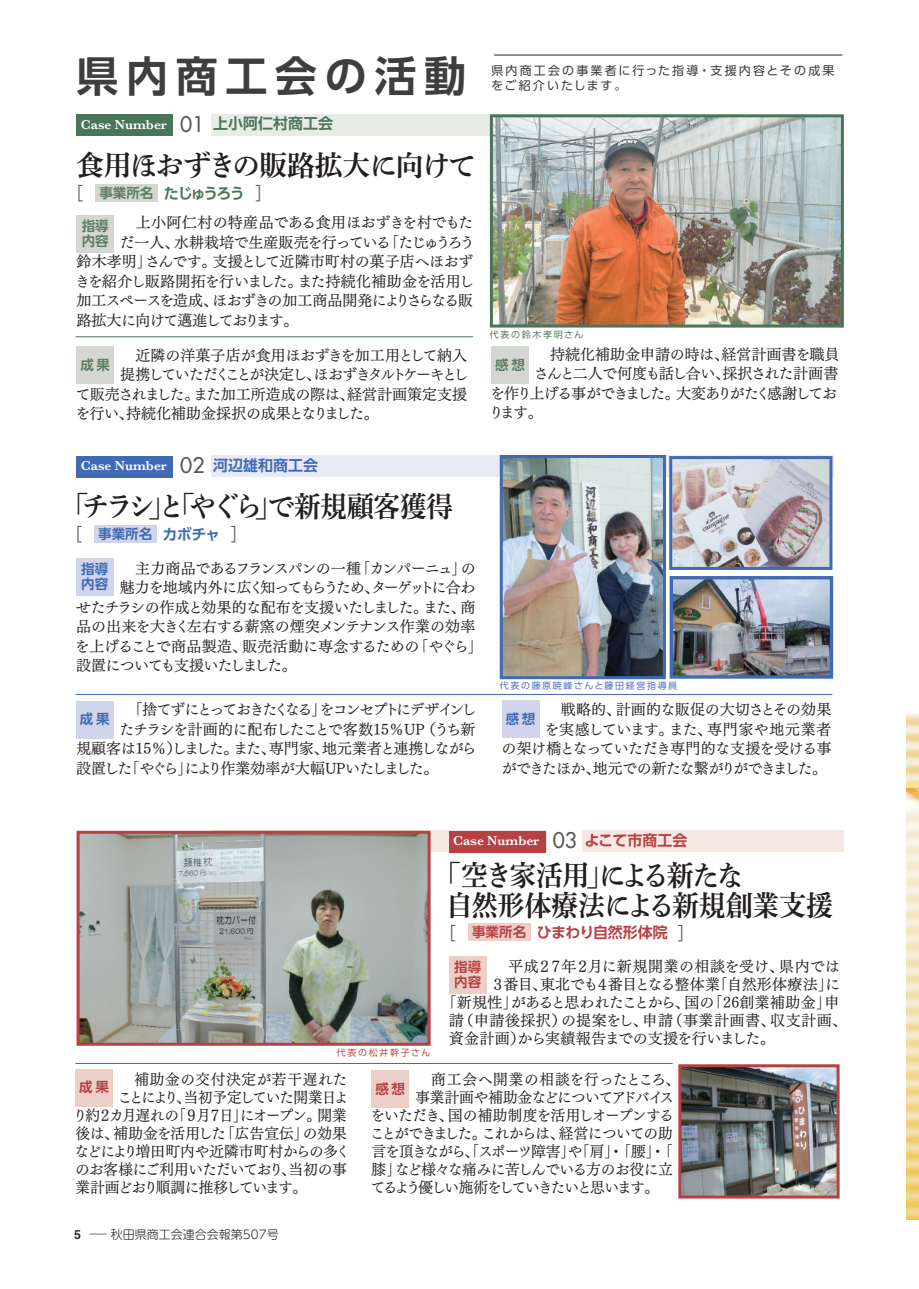
<style>
.page{position:relative;width:919px;height:1289px;background:#fff}
.page>*{position:absolute;margin:0;border:0;box-sizing:border-box;transform-origin:0 0}
.t1{font:700 42px "UD Shin Go Pr 6 De";letter-spacing:.18em;color:#3e3e3f}
.t2{font:28.5px/30.3px "Shuei Min Pr 6 B";letter-spacing:-.025em;color:#231f20;scale:.94 1}
.t3{font:28.5px "Shuei Min Pr 6 B";letter-spacing:-.025em;color:#231f20;scale:.93 1}
.t4{font:28.5px "Shuei Min Pr 6 B";letter-spacing:-.025em;color:#231f20}
.t5{font:15px/19.5px "Tsuku Min Pr 5 RB";letter-spacing:-.045em;color:#231f20;text-align:right}
.t6{font:15px "Tsuku Min Pr 5 RB";letter-spacing:-.015em;color:#231f20}
.t7{font:15px "Tsuku Min Pr 5 RB";color:#231f20}
.t8{font:15px "Tsuku Min Pr 5 RB";letter-spacing:-.095em;color:#231f20}
.t9{font:15px "Tsuku Min Pr 5 RB";letter-spacing:-.1em;color:#231f20}
.t10{font:15px "Tsuku Min Pr 5 RB";letter-spacing:-.07em;color:#231f20}
.t11{font:15px "Tsuku Min Pr 5 RB";letter-spacing:-.005em;color:#231f20}
.t12{font:15px "Tsuku Min Pr 5 RB";letter-spacing:-.14em;color:#231f20}
.t13{font:15px "Tsuku Min Pr 5 RB";letter-spacing:.03em;color:#231f20}
.t14{font:15px "Tsuku Min Pr 5 RB";letter-spacing:-.13em;color:#231f20}
.t15{font:15px "Tsuku Min Pr 5 RB";letter-spacing:-.11em;color:#231f20}
.t16{font:15px "Tsuku Min Pr 5 RB";letter-spacing:-.08em;color:#231f20}
.t17{font:15px "Tsuku Min Pr 5 RB";letter-spacing:-.01em;color:#231f20}
.t18{font:700 15px "UD Shin Go Pr 6 De";letter-spacing:-.01em;color:#b74043}
.t19{font:15px "Tsuku Min Pr 5 RB";letter-spacing:-.02em;color:#231f20}
.t20{font:15px "Tsuku Min Pr 5 RB";letter-spacing:-.12em;color:#231f20}
.t21{font:15px "Tsuku Min Pr 5 RB";letter-spacing:-.125em;color:#231f20}
.t22{font:700 15px "UD Shin Go Pr 6 De";color:#4b7558}
.t23{font:15px "Tsuku Min Pr 5 RB";letter-spacing:.005em;color:#231f20}
.t24{font:15px "Tsuku Min Pr 5 RB";letter-spacing:-.105em;color:#231f20}
.t25{font:15px "Tsuku Min Pr 5 RB";letter-spacing:.04em;color:#231f20}
.t26{font:15px "Tsuku Min Pr 5 RB";letter-spacing:.045em;color:#231f20}
.t27{font:700 15px "UD Shin Go Pr 6 De";color:#406ab4}
.t28{font:600 13.5px "Baskerville";color:#fff}
.t29{font:700 13.5px/15px "UD Shin Go Pr 6 De";color:#406ab4}
.t30{font:700 13.5px/15px "UD Shin Go Pr 6 De";letter-spacing:.1em;color:#5e7e63}
.t31{font:700 13.5px/15px "UD Shin Go Pr 6 De";letter-spacing:.1em;color:#b74043}
.t32{font:12px/15px "UD Shin Go Pr 6";letter-spacing:.18em;color:#3e3e3f}
.t33{font:300 12px "UD Shin M Go Pr 6";color:#231f20}
.t34{font:12px "Midashi Go Pr 5 MB31";color:#231f20}
.t35{font:9px "UD Shin Go Pr 6";letter-spacing:.18em;color:#5474b9}
.t36{font:9px "UD Shin Go Pr 6";letter-spacing:.18em;color:#5e7e63}
.t37{font:9px "UD Shin Go Pr 6";letter-spacing:.18em;color:#bd5350}
.s1{font-family:"Futura Std";font-weight:500;font-size:21px;color:#57585a}
.s2{font-family:"UD Shin Go Pr 6";font-weight:300;font-size:18px;color:#57585a}
.s3{font-size:13.5px;color:#5e7e63}
.s4{font-size:15px}
.s5{font-size:13.5px}
</style>
<div class="page">
<img style="left:906px;top:714px;width:12px;height:505px">
<div style="left:583px;top:830px;width:260px;height:21px;background:#f5e7e2"></div>
<div style="left:211px;top:114px;width:622px;height:21px;background:#e8ebe6"></div>
<div style="left:211px;top:455px;width:622px;height:21px;background:#e8eaf5"></div>
<div style="left:211px;top:830px;width:335px;height:21px;background:#f5e7e2"></div>
<div style="left:77px;top:346px;width:37px;height:38px;background:#d4d7cf"></div>
<div style="left:76px;top:700px;width:37px;height:38px;background:#d1d5eb"></div>
<div style="left:75px;top:1068px;width:38px;height:38px;background:#ecd0c8"></div>
<img style="left:494px;top:118px;width:345px;height:205px">
<div style="left:490px;top:114px;width:353px;height:213px;border:3px solid #4b7558"></div>
<img style="left:503px;top:459px;width:159px;height:216px">
<div style="left:499px;top:455px;width:167px;height:224px;border:3px solid #406ab4"></div>
<img style="left:673px;top:460px;width:155px;height:106px">
<div style="left:669px;top:456px;width:163px;height:114px;border:3px solid #406ab4"></div>
<img style="left:81px;top:834px;width:345px;height:207px">
<div style="left:77px;top:830px;width:353px;height:215px;border:3px solid #b74043"></div>
<img style="left:673px;top:580px;width:156px;height:94px">
<div style="left:669px;top:576px;width:164px;height:102px;border:3px solid #406ab4"></div>
<img style="left:682px;top:1068px;width:153px;height:126px">
<div style="left:678px;top:1064px;width:161px;height:134px;border:3px solid #b74043"></div>
<div style="left:77px;top:114px;width:96px;height:21px;background:#4b7558"></div>
<div style="left:77px;top:456px;width:96px;height:21px;background:#406ab4"></div>
<div style="left:449px;top:831px;width:96px;height:21px;background:#b74043"></div>
<hr style="left:494px;top:55px;width:348px;height:1px;background:#231f20">
<hr style="left:75px;top:336px;width:398px;height:1px;background:#4b7558">
<hr style="left:75px;top:694px;width:757px;height:1px;background:#406ab4">
<hr style="left:75px;top:1063px;width:597px;height:1px;background:#b74043">
<div style="left:77px;top:215px;width:37px;height:38px;background:#d4d7cf"></div>
<div style="left:76px;top:558px;width:37px;height:38px;background:#d1d5eb"></div>
<div style="left:449px;top:955px;width:37px;height:38px;background:#ecd0c8"></div>
<div style="left:491px;top:346px;width:37px;height:38px;background:#d4d7cf"></div>
<div style="left:502px;top:700px;width:37px;height:37px;background:#d1d5eb"></div>
<div style="left:371px;top:1069px;width:38px;height:38px;background:#ecd0c8"></div>
<div style="left:95px;top:185px;width:63px;height:17px;background:#d4d7cf"></div>
<div style="left:94px;top:525px;width:63px;height:17px;background:#d1d5eb"></div>
<div style="left:468px;top:923px;width:62px;height:18px;background:#ecd0c8"></div>
<svg style="left:89px;top:1233px;width:18px;height:1px"></svg>
<h1 class="t1" style="left:77px;top:42px;width:391px">県内商工会の活動</h1>
<p class="t32" style="left:491px;top:63px;width:345px">県内商工会の事業者に行った指導・支援内容とその成果をご紹介いたします。</p>
<p class="t28" style="left:81px;top:115px;width:125px">Case Number <span class="s1">01</span></p>
<p class="t22" style="left:213px;top:112px;width:121px">上小阿仁村商工会</p>
<h2 class="t4" style="left:77px;top:149px;width:401px">食用ほおずきの販路拡大に向けて</h2>
<p class="t22" style="left:65px;top:181px;width:210px"><span class="s2">［</span> <span class="s3">事業所名</span> たじゅうろう <span class="s2">］</span></p>
<p class="t30" style="left:82px;top:218px;width:28px">指導内容</p>
<p class="t6" style="left:120px;top:209px;width:354px">　上小阿仁村の特産品である食用ほおずきを村でもた</p>
<p class="t5" style="left:120px;top:231px;width:370px">だ一人、水耕栽培で生産販売を行っている「たじゅうろう　</p>
<p class="t6" style="left:77px;top:248px;width:398px">鈴木孝明」さんです。支援として近隣市町村の菓子店へほおず</p>
<p class="t5" style="left:75px;top:270px;width:400px">きを紹介し販路開拓を行いました。また持続化補助金を活用し</p>
<p class="t5" style="left:77px;top:289px;width:398px">加工スペースを造成、ほおずきの加工商品開発によりさらなる販</p>
<p class="t10" style="left:77px;top:307px;width:223px">路拡大に向けて邁進しております。</p>
<p class="t6" style="left:120px;top:341px;width:348px">　近隣の洋菓子店が食用ほおずきを加工用として納入</p>
<p class="t14" style="left:120px;top:361px;width:349px">提携していただくことが決定し、ほおずきタルトケーキとし</p>
<p class="t7" style="left:76px;top:380px;width:393px">て販売されました。また加工所造成の際は、経営計画策定支援</p>
<p class="t19" style="left:75px;top:400px;width:305px">を行い、持続化補助金採択の成果となりました。</p>
<p class="t30" style="left:80px;top:356px;width:31px">成果</p>
<p class="t28" style="left:81px;top:456px;width:125px">Case Number <span class="s1">02</span></p>
<p class="t27" style="left:213px;top:453px;width:106px">河辺雄和商工会</p>
<h2 class="t3" style="left:62px;top:491px;width:422px">「チラシ」と「やぐら」で新規顧客獲得</h2>
<p class="t29" style="left:64px;top:525px;width:186px"><span class="s2">［</span> 事業所名 <span class="s4">カボチャ</span> <span class="s2">］</span></p>
<p class="t29" style="left:81px;top:561px;width:29px">指導内容</p>
<p class="t5" style="left:120px;top:556px;width:357px">　主力商品であるフランスパンの一種「カンパーニュ」の</p>
<p class="t8" style="left:120px;top:574px;width:357px">魅力を地域内外に広く知ってもらうため、ターゲットに合わ</p>
<p class="t5" style="left:76px;top:595px;width:401px">せたチラシの作成と効果的な配布を支援いたしました。また、商</p>
<p class="t5" style="left:76px;top:615px;width:401px">品の出来を大きく左右する薪窯の煙突メンテナンス作業の効率</p>
<p class="t6" style="left:75px;top:632px;width:409px">を上げることで商品製造、販売活動に専念するための「やぐら」</p>
<p class="t10" style="left:76px;top:652px;width:222px">設置についても支援いたしました。</p>
<p class="t12" style="left:120px;top:696px;width:358px">　「捨てずにとっておきたくなる」をコンセプトにデザインし</p>
<p class="t5" style="left:119px;top:717px;width:358px">たチラシを計画的に配布したことで客数15％UP（うち新</p>
<p class="t5" style="left:76px;top:737px;width:402px">規顧客は15％）しました。また、専門家、地元業者と連携しながら</p>
<p class="t9" style="left:76px;top:754px;width:364px">設置した「やぐら」により作業効率が大幅UPいたしました。</p>
<p class="t29" style="left:80px;top:711px;width:31px">成果</p>
<p class="t36" style="left:490px;top:327px;width:95px">代表の鈴木孝明さん</p>
<p class="t7" style="left:535px;top:340px;width:306px">　持続化補助金申請の時は、経営計画書を職員</p>
<p class="t5" style="left:533px;top:362px;width:306px">さんと二人で何度も話し合い、採択された計画書</p>
<p class="t15" style="left:490px;top:379px;width:348px">を作り上げる事ができました。大変ありがたく感謝してお</p>
<p class="t5" style="left:489px;top:401px;width:55px">ります。</p>
<p class="t30" style="left:495px;top:357px;width:31px">感想</p>
<p class="t35" style="left:499px;top:678px;width:179px">代表の藤原暁峰さんと藤田経営指導員</p>
<p class="t5" style="left:501px;top:698px;width:331px">　戦略的、計画的な販促の大切さとその効果<br>を実感しています。また、専門家や地元業者<br>の架け橋となっていただき専門的な支援を受ける事ができたほか、地元での新たな繋がりができました。</p>
<p class="t29" style="left:505px;top:710px;width:31px">感想</p>
<p class="t28" style="left:453px;top:831px;width:125px">Case Number <span class="s1">03</span></p>
<p class="t18" style="left:584px;top:828px;width:104px">よこて市商工会</p>
<h2 class="t2" style="left:446px;top:861px;width:413px;text-indent:-12px">「空き家活用」による新たな<br>自然形体療法による新規創業支援</h2>
<p class="t18" style="left:438px;top:920px;width:259px"><span class="s2">［</span> <span class="s5">事業所名</span> ひまわり自然形体院 <span class="s2">］</span></p>
<p class="t37" style="left:337px;top:1045px;width:95px">代表の松井幹子さん</p>
<p class="t31" style="left:454px;top:958px;width:28px">指導内容</p>
<p class="t7" style="left:492px;top:952px;width:348px">　平成２７年２月に新規開業の相談を受け、県内では</p>
<p class="t5" style="left:490px;top:972px;width:351px">３番目、東北でも４番目となる整体業「自然形体療法」に</p>
<p class="t11" style="left:441px;top:988px;width:399px">「新規性」があると思われたことから、国の「26創業補助金」申</p>
<p class="t13" style="left:449px;top:1006px;width:399px">請（申請後採択）の提案をし、申請（事業計画書、収支計画、</p>
<p class="t17" style="left:449px;top:1024px;width:328px">資金計画）から実績報告までの支援を行いました。</p>
<p class="t26" style="left:119px;top:1065px;width:229px">　補助金の交付決定が若干遅れた</p>
<p class="t24" style="left:117px;top:1083px;width:232px">ことにより、当初予定していた開業日よ</p>
<p class="t20" style="left:73px;top:1101px;width:275px">り約２カ月遅れの「９月７日」にオープン。開業</p>
<p class="t23" style="left:75px;top:1119px;width:273px">後は、補助金を活用した「広告宣伝」の効果</p>
<p class="t6" style="left:74px;top:1137px;width:277px">などにより増田町内や近隣市町村からの多く</p>
<p class="t5" style="left:75px;top:1158px;width:273px">のお客様にご利用いただいており、当初の事</p>
<p class="t9" style="left:75px;top:1173px;width:233px">業計画どおり順調に推移しています。</p>
<p class="t31" style="left:79px;top:1079px;width:31px">成果</p>
<p class="t34" style="left:74px;top:1224px;width:8px">5</p>
<p class="t33" style="left:111px;top:1224px;width:169px">秋田県商工会連合会報第507号</p>
<p class="t25" style="left:431px;top:1065px;width:250px">商工会へ開業の相談を行ったところ、</p>
<p class="t5" style="left:415px;top:1086px;width:260px">事業計画や補助金などについてアドバイス</p>
<p class="t5" style="left:370px;top:1104px;width:305px">をいただき、国の補助制度を活用しオープンする</p>
<p class="t8" style="left:370px;top:1119px;width:304px">ことができました。これからは、経営についての助</p>
<p class="t16" style="left:371px;top:1137px;width:303px">言を頂きながら、「スポーツ障害」や「肩」・「腰」・「</p>
<p class="t5" style="left:371px;top:1158px;width:303px">膝」など様々な痛みに苦しんでいる方のお役に立</p>
<p class="t21" style="left:371px;top:1173px;width:290px">てるよう優しい施術をしていきたいと思います。</p>
<p class="t31" style="left:375px;top:1080px;width:31px">感想</p>
</div>
